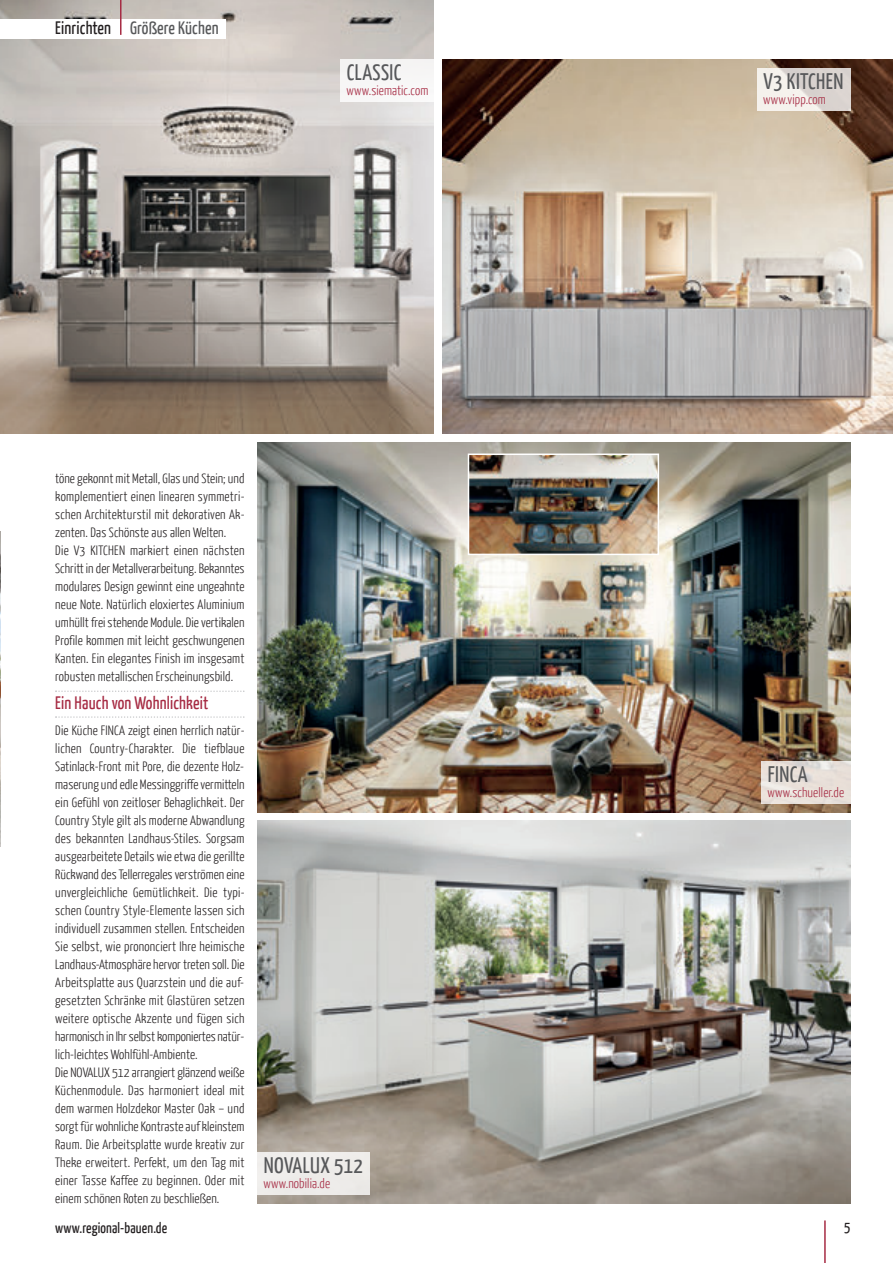
<style>
.page{position:relative;width:893px;height:1263px;background:#fff}
.page>*{position:absolute;margin:0;border:0;box-sizing:border-box;transform-origin:0 0}
.t1{font:22.5px "Yanone Kaffeesatz";letter-spacing:.02em;color:#57585a}
.t2{font:18px "Yanone Kaffeesatz";letter-spacing:.01em;color:#a62b43}
.t3{font:18px "Yanone Kaffeesatz";letter-spacing:.01em;color:#57585a}
.t4{font:15px "Yanone Kaffeesatz";letter-spacing:.01em;color:#231f20}
.t5{font:300 13.5px/18px "Yanone Kaffeesatz";letter-spacing:.01em;color:#231f20;text-align:justify}
.t6{font:300 13.5px "Yanone Kaffeesatz";letter-spacing:.01em;color:#a62b43}
.s1{color:#231f20}
</style>
<div class="page">
<img style="left:0;top:0;width:433px;height:434px">
<img style="left:257px;top:442px;width:593px;height:370px">
<img style="left:257px;top:821px;width:593px;height:382px">
<img style="left:0;top:531px;width:1px;height:315px">
<svg style="left:55px;top:690px;width:189px;height:2px"></svg>
<svg style="left:55px;top:716px;width:189px;height:2px"></svg>
<img style="left:442px;top:60px;width:451px;height:374px">
<div style="left:340px;top:60px;width:94px;height:42px;background:#f7f6f6"></div>
<div style="left:757px;top:68px;width:93px;height:43px;background:#fff;opacity:.8"></div>
<div style="left:761px;top:761px;width:89px;height:43px;background:#fff;opacity:.8"></div>
<div style="left:257px;top:1152px;width:113px;height:43px;background:#eeecea"></div>
<hr style="left:824px;top:1220px;width:2px;height:43px;background:#a62b43">
<div style="left:0;top:19px;width:225px;height:19px;background:#fff"></div>
<hr style="left:120px;top:0;width:2px;height:35px;background:#a62b43">
<img style="left:471px;top:456px;width:185px;height:96px">
<div style="left:468px;top:453px;width:191px;height:102px;border:2px solid #fff"></div>
<p class="t3" style="left:55px;top:17px;width:165px"><span class="s1">Einrichten</span> Größere Küchen</p>
<p class="t1" style="left:347px;top:59px;width:56px">CLASSIC</p>
<p class="t6" style="left:347px;top:82px;width:83px">www.siematic.com</p>
<p class="t5" style="left:55px;top:469px;width:191px">töne gekonnt mit Metall, Glas und Stein; und komplementiert einen linearen symmetri&shy;schen Architekturstil mit dekorativen Ak&shy;zenten. Das Schönste aus allen Welten.</p>
<p class="t5" style="left:55px;top:541px;width:191px">Die V3 KITCHEN markiert einen nächsten Schritt in der Metallverarbeitung. Bekanntes modulares Design gewinnt eine ungeahnte neue Note. Natürlich eloxiertes Aluminium umhüllt frei stehende Module. Die vertikalen Profile kommen mit leicht geschwungenen Kanten. Ein elegantes Finish im insgesamt robusten metallischen Erscheinungsbild.</p>
<p class="t2" style="left:55px;top:692px;width:155px">Ein Hauch von Wohnlichkeit</p>
<p class="t5" style="left:55px;top:721px;width:191px">Die Küche FINCA zeigt einen herrlich natür - lichen Country-Charakter. Die tiefblaue Satin lack-Front mit Pore, die dezente Holz&shy;maserung und edle Messinggriffe vermitteln ein Gefühl von zeitloser Behaglichkeit. Der Country Style gilt als moderne Abwandlung des bekannten Landhaus-Stiles. Sorgsam ausgearbeitete Details wie etwa die gerillte Rückwand des Tellerregales verströmen eine unvergleichliche Gemütlichkeit. Die typi&shy;schen Country Style-Elemente lassen sich individuell zusammen stellen. Entscheiden Sie selbst, wie prononciert Ihre heimische Landhaus-Atmosphäre hervor treten soll. Die Arbeitsplatte aus Quarzstein und die auf&shy;gesetzten Schränke mit Glastüren setzen weitere optische Akzente und fügen sich harmonisch in Ihr selbst komponiertes natür&shy;lich-leichtes Wohlfühl-Ambiente.</p>
<p class="t5" style="left:55px;top:1063px;width:191px">Die NOVALUX 512 arrangiert glänzend weiße Küchenmodule. Das harmoniert ideal mit dem warmen Holzdekor Master Oak – und sorgt für wohnliche Kontraste auf kleinstem Raum. Die Arbeitsplatte wurde kreativ zur Theke erweitert. Perfekt, um den Tag mit einer Tasse Kaffee zu beginnen. Oder mit einem schönen Roten zu beschließen.</p>
<p class="t1" style="left:264px;top:1151px;width:101px">NOVALUX 512</p>
<p class="t6" style="left:264px;top:1175px;width:68px">www.nobilia.de</p>
<p class="t1" style="left:763px;top:67px;width:81px">V3 KITCHEN</p>
<p class="t6" style="left:763px;top:91px;width:64px">www.vipp.com</p>
<p class="t1" style="left:768px;top:760px;width:42px">FINCA</p>
<p class="t6" style="left:767px;top:784px;width:78px">www.schueller.de</p>
<p class="t4" style="left:55px;top:1218px;width:114px">www.regional-bauen.de</p>
<p class="t4" style="left:844px;top:1217px;width:8px">5</p>
</div>
